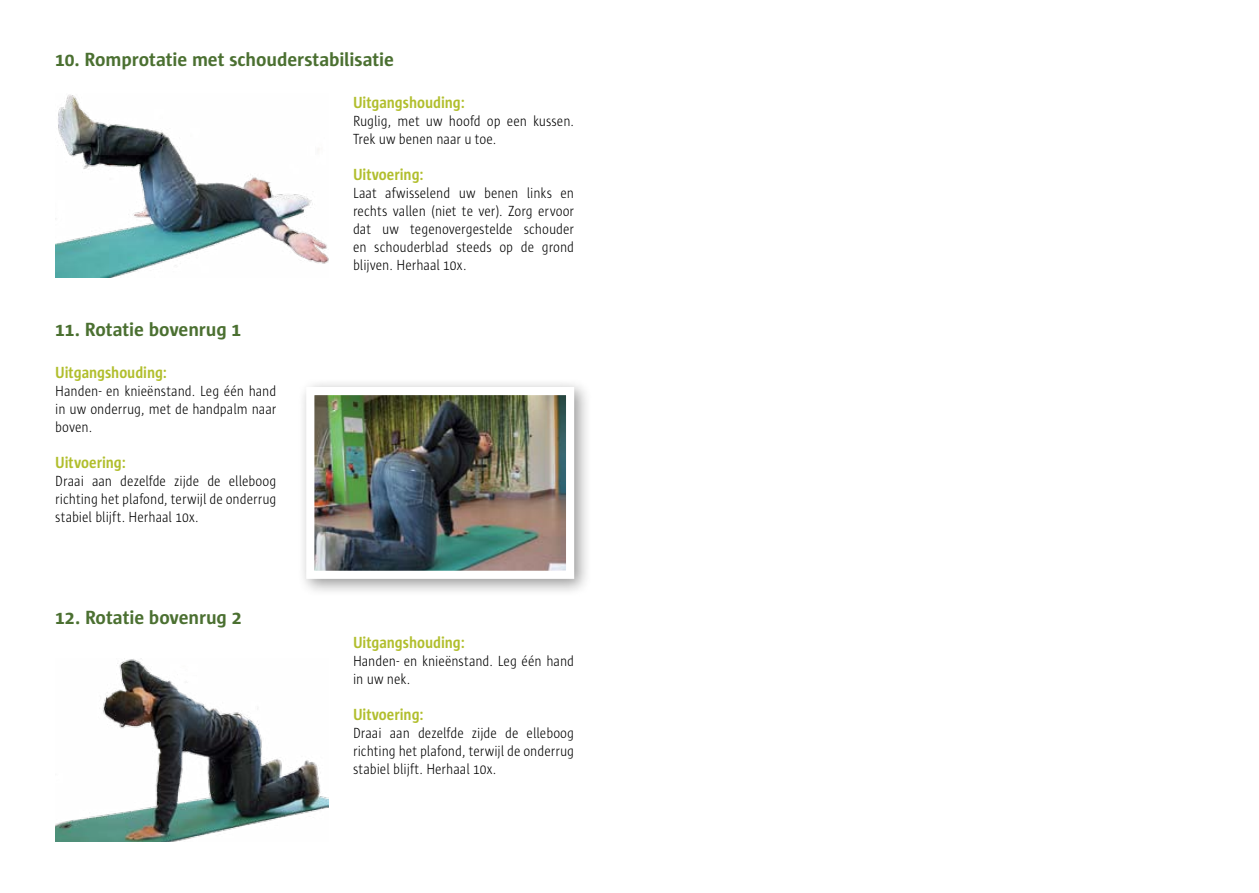
<style>
.page{position:relative;width:1259px;height:893px;background:#fff}
.page>*{position:absolute;margin:0;border:0;box-sizing:border-box;transform-origin:0 0}
.t1{font:700 19.5px "Sun";letter-spacing:-.005em;color:#4b7031}
.t2{font:700 16.5px "Sun";letter-spacing:-.005em;color:#b1be2d;scale:.9 1}
.t3{font:300 15px/18px "Sun";letter-spacing:-.005em;color:#000;text-align:justify;scale:.9 1}
</style>
<div class="page">
<div style="left:297px;top:378px;width:296px;height:219px;background:#000;opacity:.4"></div>
<img style="left:315px;top:396px;width:250px;height:174px">
<div style="left:306px;top:387px;width:268px;height:192px;border:8px solid #fff"></div>
<img style="left:55px;top:94px;width:274px;height:183px">
<img style="left:55px;top:658px;width:274px;height:184px">
<h1 class="t1" style="left:55px;top:49px;width:340px">10. Romprotatie met schouderstabilisatie</h1>
<p class="t2" style="left:353px;top:93px;width:126px">Uitgangshouding:</p>
<p class="t3" style="left:353px;top:112px;width:247px">Ruglig, met uw hoofd op een kussen.<br>Trek uw benen naar u toe.</p>
<p class="t2" style="left:353px;top:165px;width:80px">Uitvoering:</p>
<p class="t3" style="left:353px;top:184px;width:247px">Laat afwisselend uw benen links en rechts vallen (niet te ver). Zorg ervoor dat uw tegenovergestelde schouder en schouderblad steeds op de grond blijven. Herhaal 10x.</p>
<h1 class="t1" style="left:55px;top:318px;width:188px">11. Rotatie bovenrug 1</h1>
<p class="t2" style="left:55px;top:363px;width:126px">Uitgangshouding:</p>
<p class="t3" style="left:55px;top:382px;width:247px">Handen- en knieënstand. Leg één hand in uw onderrug, met de handpalm naar boven.</p>
<p class="t2" style="left:55px;top:453px;width:80px">Uitvoering:</p>
<p class="t3" style="left:55px;top:472px;width:247px">Draai aan dezelfde zijde de elleboog richting het plafond, terwijl de onderrug stabiel blijft. Herhaal 10x.</p>
<h1 class="t1" style="left:55px;top:606px;width:188px">12. Rotatie bovenrug 2</h1>
<p class="t2" style="left:353px;top:633px;width:126px">Uitgangshouding:</p>
<p class="t3" style="left:353px;top:652px;width:247px">Handen- en knieënstand. Leg één hand in uw nek.</p>
<p class="t2" style="left:353px;top:705px;width:80px">Uitvoering:</p>
<p class="t3" style="left:353px;top:724px;width:247px">Draai aan dezelfde zijde de elleboog richting het plafond, terwijl de onderrug stabiel blijft. Herhaal 10x.</p>
</div>
